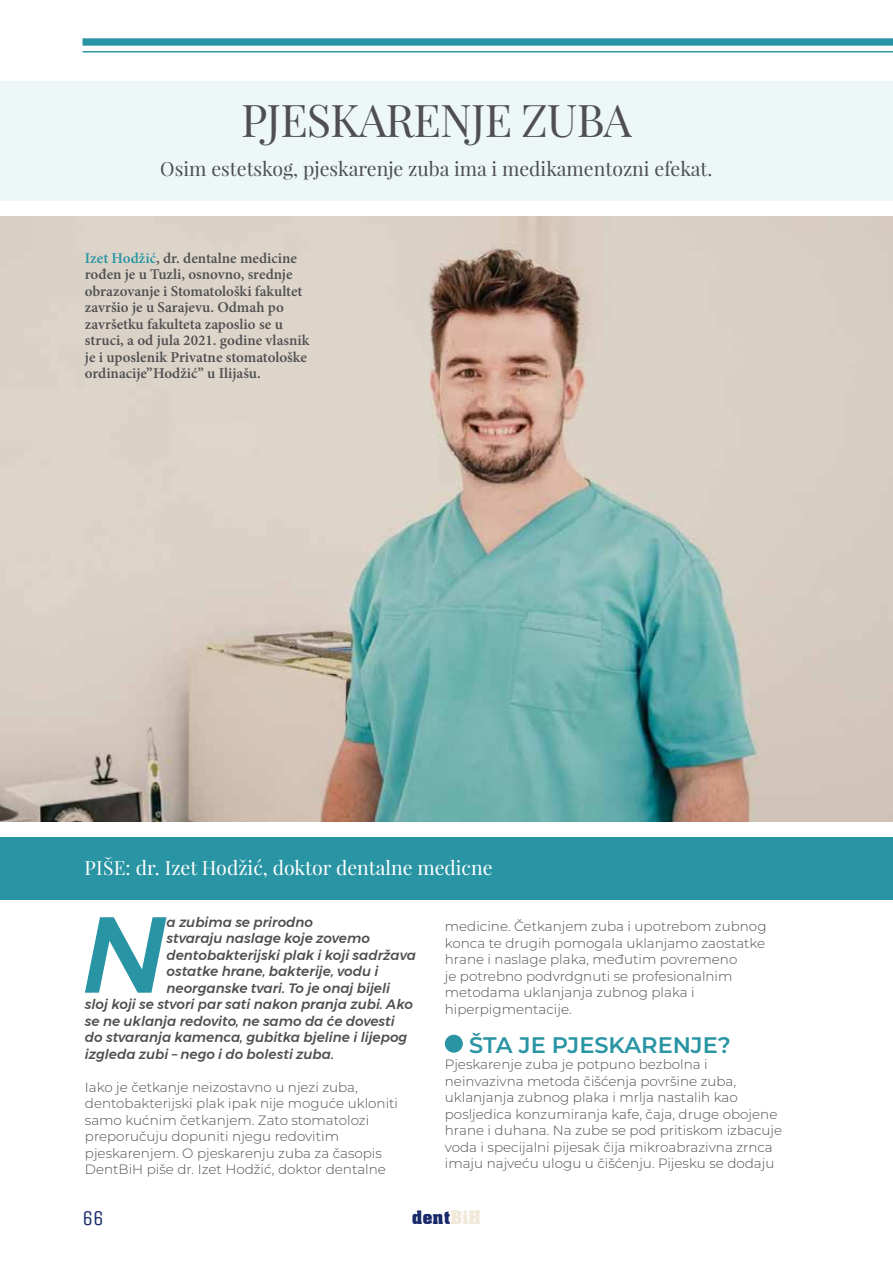
<style>
.page{position:relative;width:893px;height:1263px;background:#fff}
.page>*{position:absolute;margin:0;border:0;box-sizing:border-box;transform-origin:0 0}
.t1{font:italic 500 107.85px "Montserrat";color:#2994a3}
.t2{font:45px "Playfair Display";letter-spacing:-.02em;color:#4f4f51}
.t3{font:600 22.5px "Montserrat";color:#2994a3}
.t4{font:21px "Unica One";color:#172969}
.t5{font:19.5px "Playfair Display";color:#4f4f51}
.t6{font:19.5px "Playfair Display";color:#fff}
.t7{font:700 18px "Aachen BT";color:#172969}
.t8{font:600 15px/16.5px "Minion Pro";color:#4f4f51}
.t9{font:300 13.5px/16.5px "Montserrat";color:#4f4f51}
.t10{font:italic 500 13.5px "Montserrat";color:#4f4f51}
.s1{color:#2994a3}
.s2{color:#f0e8d9}
</style>
<div class="page">
<div style="left:82px;top:38px;width:811px;height:8px;background:#2994a3"></div>
<hr style="left:82px;top:51px;width:811px;height:1px;background:#2994a3">
<div style="left:0;top:82px;width:892px;height:119px;background:#edf7f8"></div>
<img style="left:0;top:216px;width:893px;height:606px">
<div style="left:0;top:838px;width:893px;height:62px;background:#2994a3"></div>
<div style="left:445px;top:1035px;width:18px;height:18px;background:#2994a3;border-radius:50%"></div>
<h2 class="t2" style="left:241px;top:92px;width:392px">PJESKARENJE ZUBA</h2>
<h3 class="t5" style="left:160px;top:156px;width:554px">Osim estetskog, pjeskarenje zuba ima i medikamentozni efekat.</h3>
<p class="t8" style="left:85px;top:250px;width:226px"><span class="s1">Izet Hodžić</span>, dr. dentalne medicine rođen je u Tuzli, osnovno, srednje obrazovanje i Stomatološki fakultet završio je u Sarajevu. Odmah po završetku fakulteta zaposlio se u struci, a od jula 2021. godine vlasnik je i uposlenik Privatne stomatološke ordinacije”Hodžić” u Ilijašu.</p>
<h3 class="t6" style="left:85px;top:856px;width:409px">PIŠE: dr. Izet Hodžić, doktor dentalne medicne</h3>
<h1 class="t1" style="left:81px;top:870px;width:87px">N</h1>
<p class="t10" style="left:166px;top:911px;width:148px">a zubima se prirodno</p>
<p class="t10" style="left:166px;top:928px;width:205px">stvaraju naslage koje zovemo</p>
<p class="t10" style="left:166px;top:944px;width:251px">dentobakterijski plak i koji sadržava</p>
<p class="t10" style="left:166px;top:961px;width:213px">ostatke hrane, bakterije, vodu i</p>
<p class="t10" style="left:166px;top:977px;width:225px">neorganske tvari. To je onaj bijeli</p>
<p class="t10" style="left:85px;top:994px;width:330px">sloj koji se stvori par sati nakon pranja zubi. Ako</p>
<p class="t10" style="left:85px;top:1010px;width:311px">se ne uklanja redovito, ne samo da će dovesti</p>
<p class="t10" style="left:85px;top:1027px;width:324px">do stvaranja kamenca, gubitka bjeline i lijepog</p>
<p class="t10" style="left:85px;top:1043px;width:251px">izgleda zubi – nego i do bolesti zuba.</p>
<p class="t9" style="left:85px;top:1078px;width:315px">Iako je četkanje neizostavno u njezi zuba, dentobakterijski plak ipak nije moguće ukloniti samo kućnim četkanjem. Zato stomatolozi preporučuju dopuniti njegu redovitim pjeskarenjem. O pjeskarenju zuba za časopis DentBiH piše dr. Izet Hodžić, doktor dentalne</p>
<p class="t9" style="left:445px;top:918px;width:323px">medicine. Četkanjem zuba i upotrebom zubnog konca te drugih pomogala uklanjamo zaostatke hrane i naslage plaka, međutim povremeno<br>je potrebno podvrdgnuti se profesionalnim metodama uklanjanja zubnog plaka i hiperpigmentacije.</p>
<h3 class="t3" style="left:469px;top:1029px;width:263px">ŠTA JE PJESKARENJE?</h3>
<p class="t9" style="left:445px;top:1056px;width:339px">Pjeskarenje zuba je potpuno bezbolna i neinvazivna metoda čišćenja površine zuba, uklanjanja zubnog plaka i mrlja nastalih kao posljedica konzumiranja kafe, čaja, druge obojene hrane i duhana. Na zube se pod pritiskom izbacuje voda i specijalni pijesak čija mikroabrazivna zrnca imaju najveću ulogu u čišćenju. Pijesku se dodaju</p>
<h3 class="t4" style="left:83px;top:1206px;width:23px">66</h3>
<h3 class="t7" style="left:412px;top:1206px;width:71px">dent<span class="s2">BiH</span></h3>
</div>
